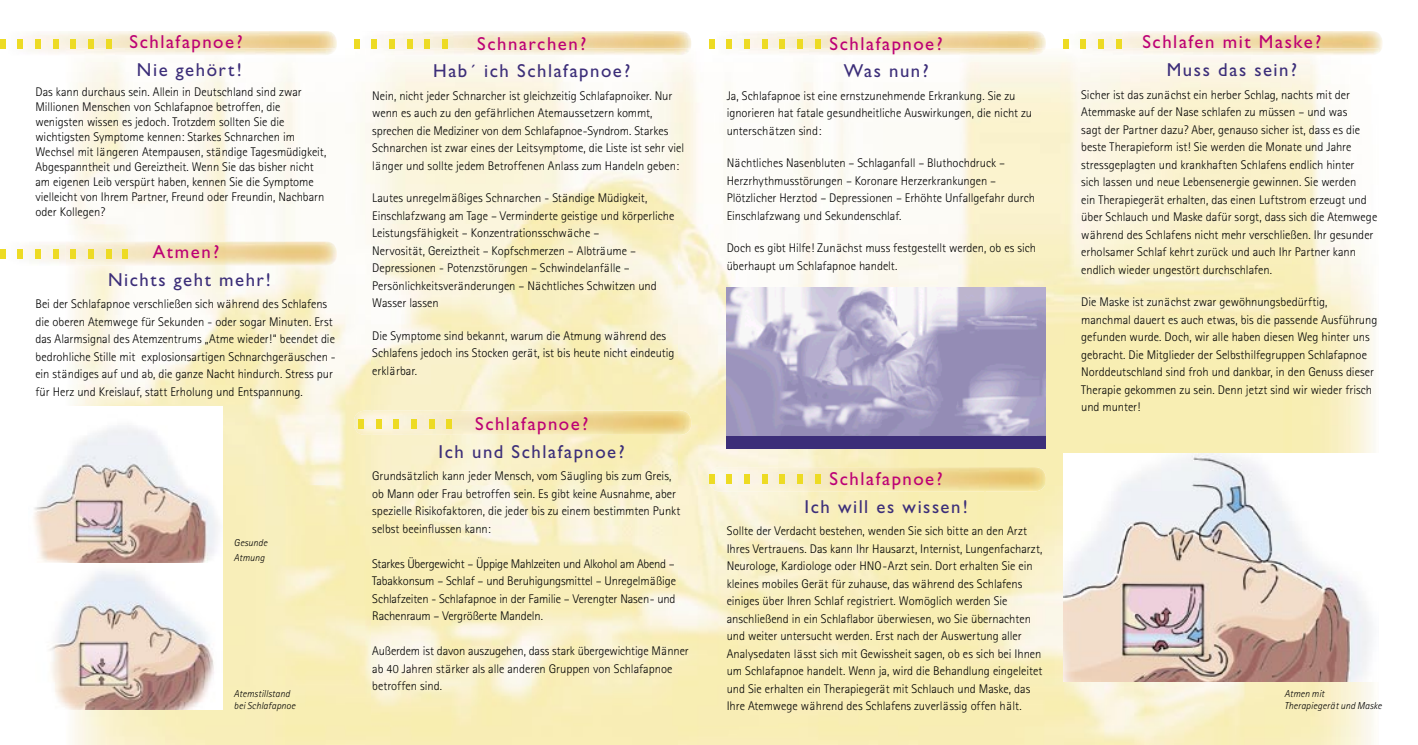
<style>
.page{position:relative;width:1418px;height:745px;background:#fff}
.page>*{position:absolute;margin:0;border:0;box-sizing:border-box;transform-origin:0 0}
.t1{font:18.75px "Gill Sans";letter-spacing:.08em;color:#3c2e79}
.t2{font:18.75px "Gill Sans";letter-spacing:.08em;color:#bc0075}
.t3{font:300 12.5px/17.5px "AT Rotis Sans Serif";color:#000}
.t4{font:italic 300 10px/12px "AT Rotis Sans Serif";letter-spacing:.005em;color:#000}
</style>
<div class="page">
<img style="left:69px;top:55px;width:1306px;height:689px">
<img style="left:726px;top:287px;width:319px;height:149px">
<img style="left:354px;top:410px;width:337px;height:24px;border-radius:11px">
<img style="left:34px;top:406px;width:188px;height:156px">
<img style="left:49px;top:562px;width:173px;height:147px">
<img style="left:1063px;top:453px;width:312px;height:227px">
<img style="left:354px;top:31px;width:337px;height:24px">
<img style="left:0;top:31px;width:337px;height:23px">
<img style="left:66px;top:48px;width:270px;height:7px">
<img style="left:0;top:241px;width:337px;height:24px">
<img style="left:709px;top:31px;width:336px;height:24px">
<svg style="left:1028px;top:39px;width:5px;height:11px"></svg>
<img style="left:1068px;top:31px;width:314px;height:22px">
<img style="left:1063px;top:48px;width:315px;height:7px">
<img style="left:709px;top:467px;width:336px;height:24px;border-radius:11px">
<div style="left:726px;top:436px;width:319px;height:12px;background:#3c2e79"></div>
<div style="left:358px;top:419px;width:5px;height:9px;background:#eddb24"></div>
<div style="left:376px;top:419px;width:5px;height:9px;background:#eddb24"></div>
<div style="left:394px;top:419px;width:5px;height:9px;background:#eddb24"></div>
<div style="left:411px;top:419px;width:5px;height:9px;background:#eddb24"></div>
<div style="left:429px;top:419px;width:5px;height:9px;background:#eddb24"></div>
<div style="left:447px;top:419px;width:5px;height:9px;background:#eddb24"></div>
<div style="left:354px;top:39px;width:5px;height:9px;background:#eddb24"></div>
<div style="left:372px;top:39px;width:5px;height:9px;background:#eddb24"></div>
<div style="left:389px;top:39px;width:5px;height:9px;background:#eddb24"></div>
<div style="left:407px;top:39px;width:5px;height:9px;background:#eddb24"></div>
<div style="left:425px;top:39px;width:5px;height:9px;background:#eddb24"></div>
<div style="left:442px;top:39px;width:5px;height:9px;background:#eddb24"></div>
<div style="left:0;top:39px;width:5px;height:9px;background:#eddb24"></div>
<div style="left:18px;top:39px;width:5px;height:9px;background:#eddb24"></div>
<div style="left:35px;top:39px;width:5px;height:9px;background:#eddb24"></div>
<div style="left:53px;top:39px;width:5px;height:9px;background:#eddb24"></div>
<div style="left:71px;top:39px;width:5px;height:9px;background:#eddb24"></div>
<div style="left:89px;top:39px;width:5px;height:9px;background:#eddb24"></div>
<div style="left:106px;top:39px;width:5px;height:9px;background:#eddb24"></div>
<div style="left:0;top:249px;width:5px;height:9px;background:#eddb24"></div>
<div style="left:18px;top:249px;width:5px;height:9px;background:#eddb24"></div>
<div style="left:35px;top:249px;width:5px;height:9px;background:#eddb24"></div>
<div style="left:53px;top:249px;width:5px;height:9px;background:#eddb24"></div>
<div style="left:71px;top:249px;width:5px;height:9px;background:#eddb24"></div>
<div style="left:89px;top:249px;width:5px;height:9px;background:#eddb24"></div>
<div style="left:106px;top:249px;width:5px;height:9px;background:#eddb24"></div>
<div style="left:123px;top:249px;width:5px;height:9px;background:#eddb24"></div>
<div style="left:709px;top:39px;width:5px;height:9px;background:#eddb24"></div>
<div style="left:726px;top:39px;width:5px;height:9px;background:#eddb24"></div>
<div style="left:744px;top:39px;width:5px;height:9px;background:#eddb24"></div>
<div style="left:762px;top:39px;width:5px;height:9px;background:#eddb24"></div>
<div style="left:780px;top:39px;width:5px;height:9px;background:#eddb24"></div>
<div style="left:797px;top:39px;width:5px;height:9px;background:#eddb24"></div>
<div style="left:815px;top:39px;width:5px;height:9px;background:#eddb24"></div>
<div style="left:1063px;top:39px;width:5px;height:9px;background:#eddb24"></div>
<div style="left:1080px;top:39px;width:5px;height:9px;background:#eddb24"></div>
<div style="left:1098px;top:39px;width:5px;height:9px;background:#eddb24"></div>
<div style="left:1116px;top:39px;width:5px;height:9px;background:#eddb24"></div>
<div style="left:709px;top:474px;width:5px;height:9px;background:#eddb24"></div>
<div style="left:726px;top:474px;width:5px;height:9px;background:#eddb24"></div>
<div style="left:744px;top:474px;width:5px;height:9px;background:#eddb24"></div>
<div style="left:762px;top:474px;width:5px;height:9px;background:#eddb24"></div>
<div style="left:780px;top:474px;width:5px;height:9px;background:#eddb24"></div>
<div style="left:797px;top:474px;width:5px;height:9px;background:#eddb24"></div>
<div style="left:815px;top:474px;width:5px;height:9px;background:#eddb24"></div>
<h1 class="t2" style="left:129px;top:31px;width:115px">Schlafapnoe?</h1>
<h1 class="t1" style="left:137px;top:59px;width:106px">Nie gehört!</h1>
<p class="t3" style="left:35px;top:84px;width:292px;line-height:15px">Das kann durchaus sein. Allein in Deutschland sind zwar Millionen Menschen von Schlafapnoe betroffen, die wenigsten wissen es jedoch. Trotzdem sollten Sie die wichtigsten Symptome kennen: Starkes Schnarchen im Wechsel mit längeren Atempausen, ständige Tagesmüdigkeit, Abgespanntheit und Gereiztheit. Wenn Sie das bisher nicht am eigenen Leib verspürt haben, kennen Sie die Symptome vielleicht von Ihrem Partner, Freund oder Freundin, Nachbarn oder Kollegen?</p>
<h1 class="t2" style="left:153px;top:241px;width:68px">Atmen?</h1>
<h1 class="t1" style="left:108px;top:268px;width:164px">Nichts geht mehr!</h1>
<p class="t3" style="left:35px;top:295px;width:302px">Bei der Schlafapnoe verschließen sich während des Schlafens die oberen Atemwege für Sekunden - oder sogar Minuten. Erst das Alarmsignal des Atemzentrums „Atme wieder!“ beendet die bedrohliche Stille mit explosionsartigen Schnarchgeräuschen - ein ständiges auf und ab, die ganze Nacht hindurch. Stress pur für Herz und Kreislauf, statt Erholung und Entspannung.</p>
<p class="t4" style="left:234px;top:535px;width:35px;line-height:15px">Gesunde<br>Atmung</p>
<p class="t4" style="left:234px;top:687px;width:63px">Atemstillstand bei Schlafapnoe</p>
<h1 class="t2" style="left:477px;top:32px;width:111px">Schnarchen?</h1>
<h1 class="t1" style="left:433px;top:60px;width:199px">Hab´ ich Schlafapnoe?</h1>
<p class="t3" style="left:372px;top:87px;width:313px">Nein, nicht jeder Schnarcher ist gleichzeitig Schlafapnoiker. Nur wenn es auch zu den gefährlichen Atemaussetzern kommt, sprechen die Mediziner von dem Schlafapnoe-Syndrom. Starkes Schnarchen ist zwar eines der Leitsymptome, die Liste ist sehr viel länger und sollte jedem Betroffenen Anlass zum Handeln geben:</p>
<p class="t3" style="left:372px;top:189px;width:304px">Lautes unregelmäßiges Schnarchen - Ständige Müdigkeit, Einschlafzwang am Tage – Verminderte geistige und körperliche Leistungsfähigkeit – Konzentrationsschwäche –<br>Nervosität, Gereiztheit – Kopfschmerzen – Albträume – Depressionen - Potenzstörungen – Schwindelanfälle – Persönlichkeitsveränderungen – Nächtliches Schwitzen und Wasser lassen</p>
<p class="t3" style="left:372px;top:327px;width:304px">Die Symptome sind bekannt, warum die Atmung während des<br>Schlafens jedoch ins Stocken gerät, ist bis heute nicht eindeutig erklärbar.</p>
<h1 class="t2" style="left:475px;top:412px;width:115px">Schlafapnoe?</h1>
<h1 class="t1" style="left:438px;top:440px;width:188px">Ich und Schlafapnoe?</h1>
<p class="t3" style="left:372px;top:467px;width:310px">Grundsätzlich kann jeder Mensch, vom Säugling bis zum Greis, ob Mann oder Frau betroffen sein. Es gibt keine Ausnahme, aber spezielle Risikofaktoren, die jeder bis zu einem bestimmten Punkt selbst beeinflussen kann:</p>
<p class="t3" style="left:372px;top:554px;width:305px;text-align:justify">Starkes Übergewicht – Üppige Mahlzeiten und Alkohol am Abend – Tabakkonsum – Schlaf – und Beruhigungsmittel – Unregelmäßige Schlafzeiten - Schlafapnoe in der Familie – Verengter Nasen- und Rachenraum – Vergrößerte Mandeln.</p>
<p class="t3" style="left:372px;top:642px;width:318px">Außerdem ist davon auszugehen, dass stark übergewichtige Männer ab 40 Jahren stärker als alle anderen Gruppen von Schlafapnoe betroffen sind.</p>
<h1 class="t2" style="left:829px;top:32px;width:115px">Schlafapnoe?</h1>
<h1 class="t1" style="left:843px;top:60px;width:87px">Was nun?</h1>
<p class="t3" style="left:726px;top:87px;width:307px">Ja, Schlafapnoe ist eine ernstzunehmende Erkrankung. Sie zu ignorieren hat fatale gesundheitliche Auswirkungen, die nicht zu unterschätzen sind:</p>
<p class="t3" style="left:726px;top:154px;width:310px">Nächtliches Nasenbluten – Schlaganfall – Bluthochdruck – Herzrhythmusstörungen – Koronare Herzerkrankungen – Plötzlicher Herztod – Depressionen – Erhöhte Unfallgefahr durch Einschlafzwang und Sekundenschlaf.</p>
<p class="t3" style="left:726px;top:239px;width:311px">Doch es gibt Hilfe! Zunächst muss festgestellt werden, ob es sich überhaupt um Schlafapnoe handelt.</p>
<h1 class="t2" style="left:829px;top:467px;width:115px">Schlafapnoe?</h1>
<h1 class="t1" style="left:804px;top:495px;width:165px">Ich will es wissen!</h1>
<p class="t3" style="left:726px;top:522px;width:317px">Sollte der Verdacht bestehen, wenden Sie sich bitte an den Arzt Ihres Vertrauens. Das kann Ihr Hausarzt, Internist, Lungenfacharzt, Neurologe, Kardiologe oder HNO-Arzt sein. Dort erhalten Sie ein kleines mobiles Gerät für zuhause, das während des Schlafens einiges über Ihren Schlaf registriert. Womöglich werden Sie anschließend in ein Schlaflabor überwiesen, wo Sie übernachten und weiter untersucht werden. Erst nach der Auswertung aller Analysedaten lässt sich mit Gewissheit sagen, ob es sich bei Ihnen um Schlafapnoe handelt. Wenn ja, wird die Behandlung eingeleitet und Sie erhalten ein Therapiegerät mit Schlauch und Maske, das Ihre Atemwege während des Schlafens zuverlässig offen hält.</p>
<h1 class="t2" style="left:1142px;top:31px;width:180px">Schlafen mit Maske?</h1>
<h1 class="t1" style="left:1166px;top:59px;width:132px">Muss das sein?</h1>
<p class="t3" style="left:1081px;top:85px;width:297px">Sicher ist das zunächst ein herber Schlag, nachts mit der Atemmaske auf der Nase schlafen zu müssen – und was<br>sagt der Partner dazu? Aber, genauso sicher ist, dass es die beste Therapieform ist! Sie werden die Monate und Jahre stressgeplagten und krankhaften Schlafens endlich hinter<br>sich lassen und neue Lebensenergie gewinnen. Sie werden<br>ein Therapiegerät erhalten, das einen Luftstrom erzeugt und über Schlauch und Maske dafür sorgt, dass sich die Atemwege während des Schlafens nicht mehr verschließen. Ihr gesunder erholsamer Schlaf kehrt zurück und auch Ihr Partner kann endlich wieder ungestört durchschlafen.</p>
<p class="t3" style="left:1081px;top:293px;width:298px">Die Maske ist zunächst zwar gewöhnungsbedürftig, manchmal dauert es auch etwas, bis die passende Ausführung gefunden wurde. Doch, wir alle haben diesen Weg hinter uns gebracht. Die Mitglieder der Selbsthilfegruppen Schlafapnoe Norddeutschland sind froh und dankbar, in den Genuss dieser Therapie gekommen zu sein. Denn jetzt sind wir wieder frisch und munter!</p>
<p class="t4" style="left:1284px;top:687px;width:99px">Atmen mit<br>Therapiegerät und Maske</p>
</div>
